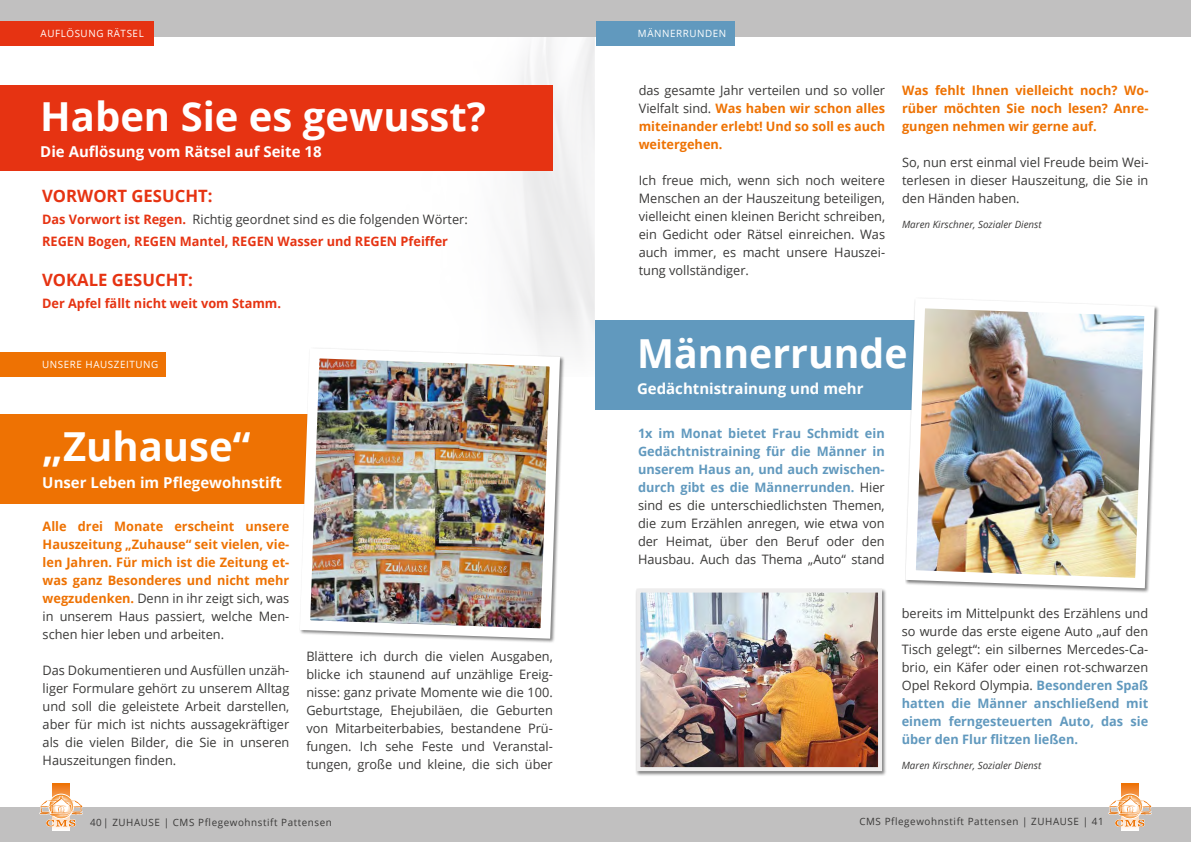
<style>
.page{position:relative;width:1191px;height:842px;background:#fff}
.page>*{position:absolute;margin:0;border:0;box-sizing:border-box;transform-origin:0 0}
.t1{font:700 40px "Open Sans";color:#fff}
.t2{font:700 17px "Open Sans";color:#e63312}
.t3{font:700 15px "Open Sans";color:#fff}
.t4{font:13px/18px "Open Sans";color:#3a3938;text-align:justify}
.t5{font:700 13px/18px "Open Sans";color:#ee7203;text-align:justify}
.t6{font:700 13px/22px "Open Sans";color:#e63312}
.t7{font:10px "Open Sans";letter-spacing:.06em;color:#3a3938}
.t8{font:italic 10px "Open Sans";color:#3a3938}
.t9{font:10px "Open Sans";letter-spacing:.06em;color:#fff}
.s1{font-weight:400;color:#3a3938}
.s2{font-weight:700;color:#6199be}
</style>
<div class="page">
<div style="left:0;top:807px;width:1191px;height:35px;background:#c1c0c0"></div>
<img style="left:0;top:36px;width:595px;height:316px">
<svg style="left:53px;top:784px;width:17px;height:46px"></svg>
<div style="left:49px;top:794px;width:25px;height:25px;border:1px solid #fff;border-radius:50%"></div>
<svg style="left:39px;top:796px;width:44px;height:31px"></svg>
<svg style="left:1121px;top:784px;width:18px;height:46px"></svg>
<div style="left:1117px;top:794px;width:25px;height:25px;border:1px solid #fff;border-radius:50%"></div>
<svg style="left:1108px;top:796px;width:44px;height:31px"></svg>
<div style="left:0;top:0;width:1191px;height:36px;background:#c1c0c0"></div>
<div style="left:0;top:352px;width:166px;height:25px;background:#ee7203"></div>
<div style="left:596px;top:21px;width:138px;height:25px;background:#6199be"></div>
<div style="left:0;top:85px;width:553px;height:85px;background:#e63312"></div>
<div style="left:0;top:21px;width:153px;height:25px;background:#e63312"></div>
<div style="left:0;top:414px;width:414px;height:90px;background:#ee7203"></div>
<img style="left:295px;top:343px;width:270px;height:300px">
<div style="left:595px;top:320px;width:393px;height:90px;background:#6199be"></div>
<img style="left:905px;top:299px;width:254px;height:294px">
<div style="left:635px;top:588px;width:252px;height:188px;background:#000;opacity:.5"></div>
<img style="left:641px;top:594px;width:236px;height:172px">
<div style="left:636px;top:589px;width:246px;height:182px;border:4px solid #eeeded"></div>
<p class="t9" style="left:41px;top:27px;width:105px">AUFLÖSUNG RÄTSEL</p>
<h1 class="t1" style="left:40px;top:88px;width:447px">Haben Sie es gewusst?</h1>
<p class="t3" style="left:40px;top:141px;width:283px">Die Auflösung vom Rätsel auf Seite 18</p>
<h2 class="t2" style="left:42px;top:184px;width:172px">VORWORT GESUCHT:</h2>
<p class="t6" style="left:42px;top:208px;width:427px">Das Vorwort ist Regen. <span class="s1">Richtig geordnet sind es die folgenden Wörter:<br></span>REGEN Bogen, REGEN Mantel, REGEN Wasser und REGEN Pfeiffer</p>
<h2 class="t2" style="left:42px;top:268px;width:152px">VOKALE GESUCHT:</h2>
<p class="t6" style="left:42px;top:292px;width:240px">Der Apfel fällt nicht weit vom Stamm.</p>
<p class="t9" style="left:42px;top:358px;width:118px">UNSERE HAUSZEITUNG</p>
<h1 class="t1" style="left:42px;top:419px;width:210px">„Zuhause“</h1>
<p class="t3" style="left:42px;top:472px;width:241px">Unser Leben im Pflegewohnstift</p>
<p class="t5" style="left:43px;top:517px;width:248px">Alle drei Monate erscheint unsere Hauszeitung „Zuhause“ seit vielen, vie&shy;len Jahren. Für mich ist die Zeitung et&shy;was ganz Besonderes und nicht mehr wegzudenken. <span class="s1">Denn in ihr zeigt sich, was in unserem Haus passiert, welche Men&shy;schen hier leben und arbeiten.</span></p>
<p class="t4" style="left:43px;top:661px;width:248px">Das Dokumentieren und Ausfüllen unzäh&shy;liger Formulare gehört zu unserem Alltag und soll die geleistete Arbeit darstellen, aber für mich ist nichts aussagekräftiger als die vielen Bilder, die Sie in unseren Hauszeitungen finden.</p>
<p class="t4" style="left:306px;top:647px;width:248px">Blättere ich durch die vielen Ausgaben, blicke ich staunend auf unzählige Ereig&shy;nisse: ganz private Momente wie die 100.<br>Geburtstage, Ehejubiläen, die Geburten von Mitarbeiterbabies, bestandene Prü&shy;fungen. Ich sehe Feste und Veranstal&shy;tungen, große und kleine, die sich über</p>
<p class="t9" style="left:638px;top:27px;width:90px">MÄNNERRUNDEN</p>
<p class="t5" style="left:639px;top:81px;width:248px"><span class="s1">das gesamte Jahr verteilen und so voller Vielfalt sind.</span> Was haben wir schon alles miteinander erlebt! Und so soll es auch weitergehen.</p>
<p class="t4" style="left:639px;top:171px;width:248px">Ich freue mich, wenn sich noch weitere Menschen an der Hauszeitung beteiligen, vielleicht einen kleinen Bericht schreiben, ein Gedicht oder Rätsel einreichen. Was auch immer, es macht unsere Hauszei&shy;tung vollständiger.</p>
<p class="t5" style="left:902px;top:81px;width:248px">Was fehlt Ihnen vielleicht noch? Wo&shy;rüber möchten Sie noch lesen? Anre&shy;gungen nehmen wir gerne auf.</p>
<p class="t4" style="left:902px;top:153px;width:248px">So, nun erst einmal viel Freude beim Wei&shy;terlesen in dieser Hauszeitung, die Sie in den Händen haben.</p>
<p class="t8" style="left:902px;top:218px;width:141px">Maren Kirschner, Sozialer Dienst</p>
<h1 class="t1" style="left:637px;top:325px;width:272px">Männerrunde</h1>
<p class="t3" style="left:637px;top:378px;width:228px">Gedächtnistrainung und mehr</p>
<p class="t4" style="left:638px;top:424px;width:248px"><span class="s2">1x im Monat bietet Frau Schmidt ein Gedächtnistraining für die Männer in unserem Haus an, und auch zwischen&shy;durch gibt es die Männerrunden.</span> Hier sind es die unterschiedlichsten Themen, die zum Erzählen anregen, wie etwa von der Heimat, über den Beruf oder den Hausbau. Auch das Thema „Auto“ stand</p>
<p class="t4" style="left:901px;top:604px;width:248px">bereits im Mittelpunkt des Erzählens und so wurde das erste eigene Auto „auf den Tisch gelegt“: ein silbernes Mercedes-Ca&shy;brio, ein Käfer oder einen rot-schwarzen Opel Rekord Olympia. <span class="s2">Besonderen Spaß hatten die Männer anschließend mit einem ferngesteuerten Auto, das sie über den Flur flitzen ließen.</span></p>
<p class="t8" style="left:901px;top:758px;width:141px">Maren Kirschner, Sozialer Dienst</p>
<p class="t7" style="left:90px;top:815px;width:243px">40| ZUHAUSE | CMS Pflegewohnstift Pattensen</p>
<p class="t7" style="left:859px;top:814px;width:246px">CMS Pflegewohnstift Pattensen | ZUHAUSE | 41</p>
</div>
